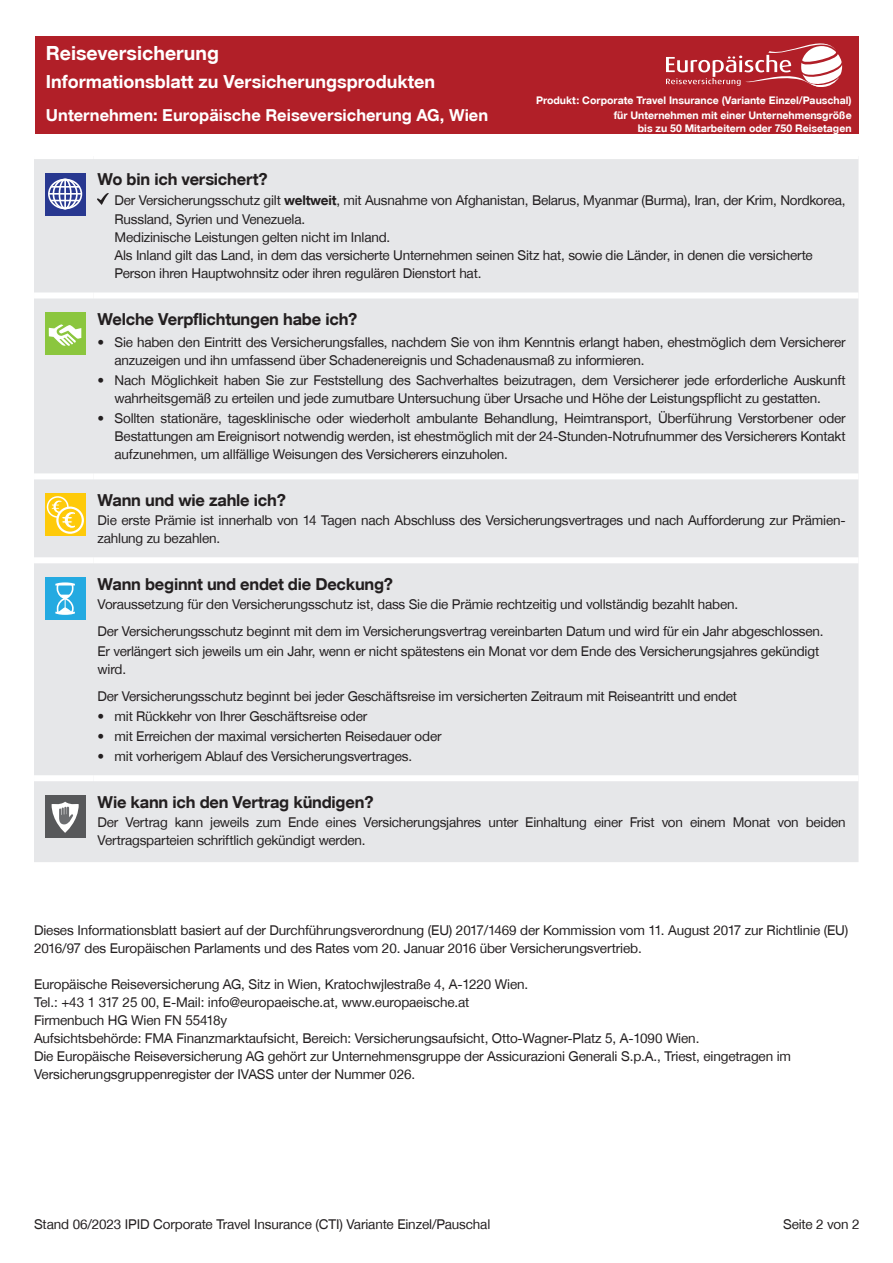
<style>
.page{position:relative;width:893px;height:1263px;background:#fff}
.page>*{position:absolute;margin:0;border:0;box-sizing:border-box;transform-origin:0 0}
.t1{font:19.5px "Helvetica Fet";color:#fff}
.t2{font:18px "Helvetica Fet";color:#fff}
.t3{font:16.5px "Helvetica Fet";letter-spacing:-.015em;color:#231f20}
.t4{font:16.5px "Helvetica Fet";color:#fff}
.t5{font:13.5px/18px "Helvetica Nor";letter-spacing:-.015em;color:#231f20}
.t6{font:10.5px/15px "Helvetica Fet";color:#fff;text-align:right}
.s1{font-family:"Helvetica Fet"}
</style>
<div class="page">
<div style="left:34px;top:159px;width:824px;height:703px;background:#e6e7e9"></div>
<div style="left:93px;top:292px;width:765px;height:6px;background:#fff"></div>
<div style="left:93px;top:473px;width:765px;height:6px;background:#fff"></div>
<div style="left:93px;top:557px;width:765px;height:6px;background:#fff"></div>
<div style="left:34px;top:292px;width:59px;height:6px;background:#fff"></div>
<div style="left:34px;top:473px;width:59px;height:6px;background:#fff"></div>
<div style="left:34px;top:557px;width:59px;height:6px;background:#fff"></div>
<div style="left:34px;top:775px;width:59px;height:6px;background:#fff"></div>
<div style="left:93px;top:775px;width:765px;height:6px;background:#fff"></div>
<svg style="left:45px;top:173px;width:41px;height:43px"></svg>
<div style="left:48px;top:179px;width:34px;height:30px;border:2px solid #fff;border-radius:50%"></div>
<div style="left:53px;top:179px;width:25px;height:30px;border:2px solid #fff;border-radius:50%"></div>
<div style="left:59px;top:179px;width:13px;height:30px;border:2px solid #fff;border-radius:50%"></div>
<hr style="left:64px;top:179px;width:2px;height:30px;background:#fff">
<hr style="left:51px;top:186px;width:29px;height:2px;background:#fff">
<svg style="left:51px;top:200px;width:29px;height:1px"></svg>
<hr style="left:49px;top:193px;width:32px;height:2px;background:#fff">
<svg style="left:98px;top:193px;width:10px;height:12px"></svg>
<div style="left:45px;top:312px;width:41px;height:43px;background:#8bc63e"></div>
<svg style="left:49px;top:324px;width:33px;height:22px"></svg>
<svg style="left:45px;top:493px;width:41px;height:43px"></svg>
<div style="left:47px;top:496px;width:22px;height:22px;border:2px solid #fff;border-radius:50%"></div>
<svg style="left:57px;top:508px;width:26px;height:25px"></svg>
<div style="left:56px;top:506px;width:28px;height:28px;border:2px solid #fff;border-radius:50%"></div>
<svg style="left:51px;top:499px;width:25px;height:30px"></svg>
<div style="left:45px;top:577px;width:41px;height:43px;background:#24aae1"></div>
<svg style="left:55px;top:582px;width:20px;height:33px"></svg>
<div style="left:45px;top:795px;width:41px;height:43px;background:#57585a"></div>
<svg style="left:52px;top:802px;width:27px;height:31px"></svg>
<div style="left:35px;top:36px;width:824px;height:98px;background:#b11f28"></div>
<svg style="left:666px;top:43px;width:177px;height:44px"></svg>
<h1 class="t1" style="left:46px;top:41px;width:175px">Reiseversicherung</h1>
<h2 class="t2" style="left:46px;top:71px;width:391px">Informationsblatt zu Versicherungsprodukten</h2>
<p class="t4" style="left:46px;top:105px;width:444px">Unternehmen: Europäische Reiseversicherung AG, Wien</p>
<p class="t6" style="left:536px;top:93px;width:317px">Produkt: Corporate Travel Insurance (Variante Einzel/Pauschal) für Unternehmen mit einer Unternehmensgröße</p>
<p class="t6" style="left:638px;top:120px;width:215px">bis zu 50 Mitarbeitern oder 750 Reisetagen</p>
<p class="t3" style="left:98px;top:169px;width:171px">Wo bin ich versichert?</p>
<p class="t5" style="left:115px;top:190px;width:732px;line-height:19.5px">Der Versicherungsschutz gilt <span class="s1">weltweit</span>, mit Ausnahme von Afghanistan, Belarus, Myanmar (Burma), Iran, der Krim, Nordkorea,<br>Russland, Syrien und Venezuela.</p>
<p class="t5" style="left:115px;top:229px;width:700px">Medizinische Leistungen gelten nicht im Inland.<br>Als Inland gilt das Land, in dem das versicherte Unternehmen seinen Sitz hat, sowie die Länder, in denen die versicherte<br>Person ihren Hauptwohnsitz oder ihren regulären Dienstort hat.</p>
<p class="t3" style="left:98px;top:309px;width:261px">Welche Verpflichtungen habe ich?</p>
<p class="t5" style="left:115px;top:333px;width:733px;text-indent:-17px">• Sie haben den Eintritt des Versicherungsfalles, nachdem Sie von ihm Kenntnis erlangt haben, ehestmöglich dem Versicherer anzuzeigen und ihn umfassend über Schadenereignis und Schadenausmaß zu informieren.</p>
<p class="t5" style="left:98px;top:371px;width:750px;text-align:center">• Nach Möglichkeit haben Sie zur Feststellung des Sachverhaltes beizutragen, dem Versicherer jede erforderliche Auskunft wahrheitsgemäß zu erteilen und jede zumutbare Untersuchung über Ursache und Höhe der Leistungspflicht zu gestatten.</p>
<p class="t5" style="left:115px;top:409px;width:733px;text-align:justify;text-indent:-17px">• Sollten stationäre, tagesklinische oder wiederholt ambulante Behandlung, Heimtransport, Überführung Verstorbener oder Bestattungen am Ereignisort notwendig werden, ist ehestmöglich mit der 24-Stunden-Notrufnummer des Versicherers Kontakt aufzunehmen, um allfällige Weisungen des Versicherers einzuholen.</p>
<p class="t3" style="left:98px;top:490px;width:190px">Wann und wie zahle ich?</p>
<p class="t5" style="left:98px;top:511px;width:749px">Die erste Prämie ist innerhalb von 14 Tagen nach Abschluss des Versicherungsvertrages und nach Aufforderung zur Prämien&shy;zahlung zu bezahlen.</p>
<p class="t3" style="left:98px;top:574px;width:297px">Wann beginnt und endet die Deckung?</p>
<p class="t5" style="left:98px;top:591px;width:727px;line-height:26.7px">Voraussetzung für den Versicherungsschutz ist, dass Sie die Prämie rechtzeitig und vollständig bezahlt haben.<br>Der Versicherungsschutz beginnt mit dem im Versicherungsvertrag vereinbarten Datum und wird für ein Jahr abgeschlossen.</p>
<p class="t5" style="left:98px;top:642px;width:723px">Er verlängert sich jeweils um ein Jahr, wenn er nicht spätestens ein Monat vor dem Ende des Versicherungsjahres gekündigt wird.</p>
<p class="t5" style="left:98px;top:687px;width:641px">Der Versicherungsschutz beginnt bei jeder Geschäftsreise im versicherten Zeitraum mit Reiseantritt und endet</p>
<p class="t5" style="left:98px;top:707px;width:271px">• mit Rückkehr von Ihrer Geschäftsreise oder</p>
<p class="t5" style="left:98px;top:727px;width:345px">• mit Erreichen der maximal versicherten Reisedauer oder</p>
<p class="t5" style="left:98px;top:747px;width:316px">• mit vorherigem Ablauf des Versicherungsvertrages.</p>
<p class="t3" style="left:98px;top:791px;width:277px">Wie kann ich den Vertrag kündigen?</p>
<p class="t5" style="left:98px;top:813px;width:750px">Der Vertrag kann jeweils zum Ende eines Versicherungsjahres unter Einhaltung einer Frist von einem Monat von beiden<br>Vertragsparteien schriftlich gekündigt werden.</p>
<p class="t5" style="left:34px;top:921px;width:816px">Dieses Informationsblatt basiert auf der Durchführungsverordnung (EU) 2017/1469 der Kommission vom 11. August 2017 zur Richtlinie (EU)<br>2016/97 des Europäischen Parlaments und des Rates vom 20. Januar 2016 über Versicherungsvertrieb.</p>
<p class="t5" style="left:34px;top:975px;width:759px">Europäische Reiseversicherung AG, Sitz in Wien, Kratochwjlestraße 4, A-1220 Wien.<br>Tel.: +43 1 317 25 00, E-Mail: info@europaeische.at, www.europaeische.at<br>Firmenbuch HG Wien FN 55418y<br>Aufsichtsbehörde: FMA Finanzmarktaufsicht, Bereich: Versicherungsaufsicht, Otto-Wagner-Platz 5, A-1090 Wien.<br>Die Europäische Reiseversicherung AG gehört zur Unternehmensgruppe der Assicurazioni Generali S.p.A., Triest, eingetragen im Versicherungsgruppenregister der IVASS unter der Nummer 026.</p>
<p class="t5" style="left:34px;top:1215px;width:458px">Stand 06/2023 IPID Corporate Travel Insurance (CTI) Variante Einzel/Pauschal</p>
<p class="t5" style="left:783px;top:1215px;width:78px">Seite 2 von 2</p>
</div>
